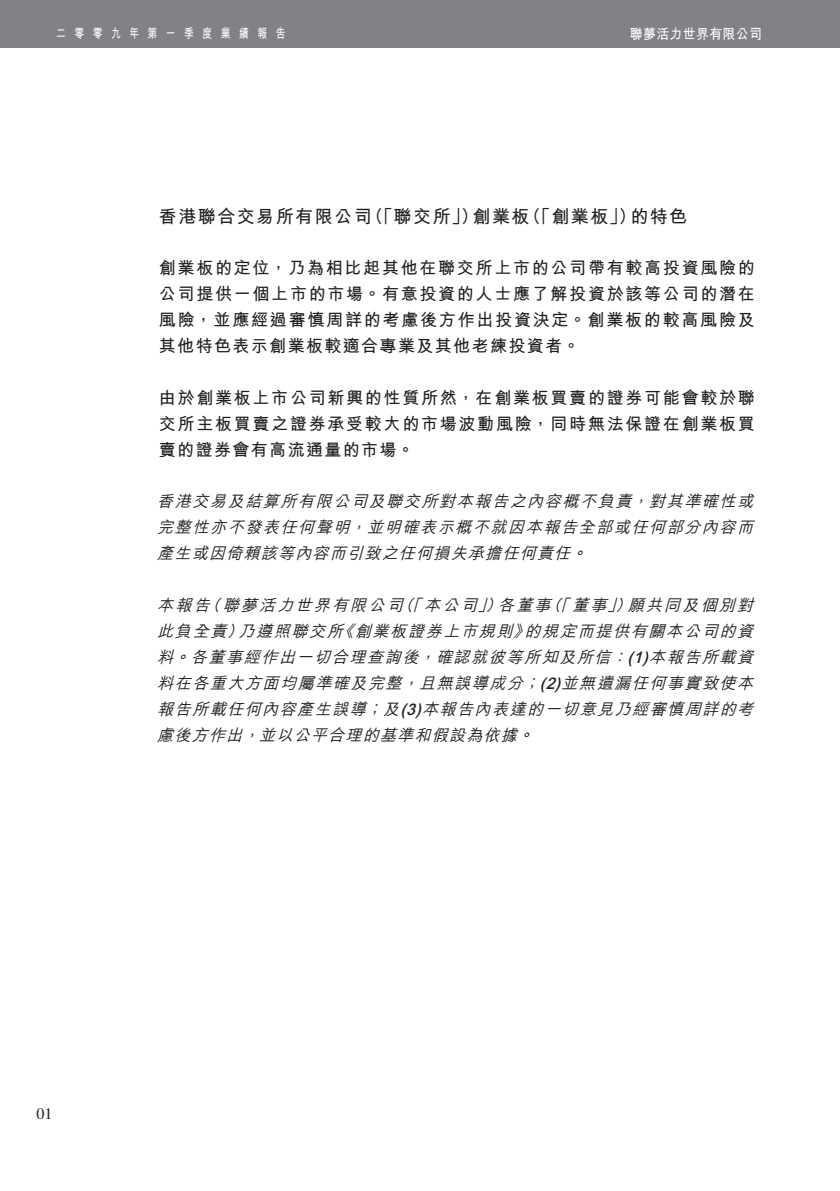
<style>
.page{position:relative;width:840px;height:1191px;background:#fff}
.page>*{position:absolute;margin:0;border:0;box-sizing:border-box;transform-origin:0 0}
.t1{font:18px "M Hei HK Bold B5 pc H";letter-spacing:.08em;color:#231f20}
.t2{font:17px/26px "M Hei HK Bold B5 pc H";letter-spacing:.1em;color:#231f20;text-align:justify}
.t3{font:italic 16px/26px "M Hei HK Medium B5 pc H";letter-spacing:.095em;color:#231f20;text-align:justify}
.t4{font:16px "Times LT Std";color:#231f20}
.t5{font:14px "M Hei HK Bold B5 pc H";letter-spacing:.03em;color:#fff;scale:.92 1}
.t6{font:13px "M Hei HK Bold B5 pc H";letter-spacing:.875em;color:#fff;scale:.75 1}
.s1{font-family:"Arial MT Std";font-weight:500}
</style>
<div class="page">
<div style="left:0;top:0;width:839px;height:47px;background:#808285"></div>
<p class="t6" style="left:56px;top:28px;width:307px">二零零九年第一季度業績報告</p>
<p class="t5" style="left:629px;top:28px;width:145px">聯夢活力世界有限公司</p>
<p class="t1" style="left:159px;top:209px;width:529px">香港聯合交易所有限公司（「聯交所」）創業板（「創業板」）的特色</p>
<p class="t2" style="left:159px;top:257px;width:597px">創業板的定位，乃為相比起其他在聯交所上市的公司帶有較高投資風險的公司提供一個上市的市場。有意投資的人士應了解投資於該等公司的潛在風險，並應經過審慎周詳的考慮後方作出投資決定。創業板的較高風險及其他特色表示創業板較適合專業及其他老練投資者。</p>
<p class="t2" style="left:159px;top:387px;width:597px">由於創業板上市公司新興的性質所然，在創業板買賣的證券可能會較於聯交所主板買賣之證券承受較大的市場波動風險，同時無法保證在創業板買賣的證券會有高流通量的市場。</p>
<p class="t3" style="left:157px;top:490px;width:601px">香港交易及結算所有限公司及聯交所對本報告之內容概不負責，對其準確性或完整性亦不發表任何聲明，並明確表示概不就因本報告全部或任何部分內容而產生或因倚賴該等內容而引致之任何損失承擔任何責任。</p>
<p class="t3" style="left:157px;top:594px;width:601px">本報告（聯夢活力世界有限公司（「本公司」）各董事（「董事」）願共同及個別對此負全責）乃遵照聯交所《創業板證券上市規則》的規定而提供有關本公司的資料。各董事經作出一切合理查詢後，確認就彼等所知及所信：<span class="s1">(1)</span>本報告所載資料在各重大方面均屬準確及完整，且無誤導成分；<span class="s1">(2)</span>並無遺漏任何事實致使本報告所載任何內容產生誤導；及<span class="s1">(3)</span>本報告內表達的一切意見乃經審慎周詳的考慮後方作出，並以公平合理的基準和假設為依據。</p>
<p class="t4" style="left:36px;top:1104px;width:17px">01</p>
</div>
